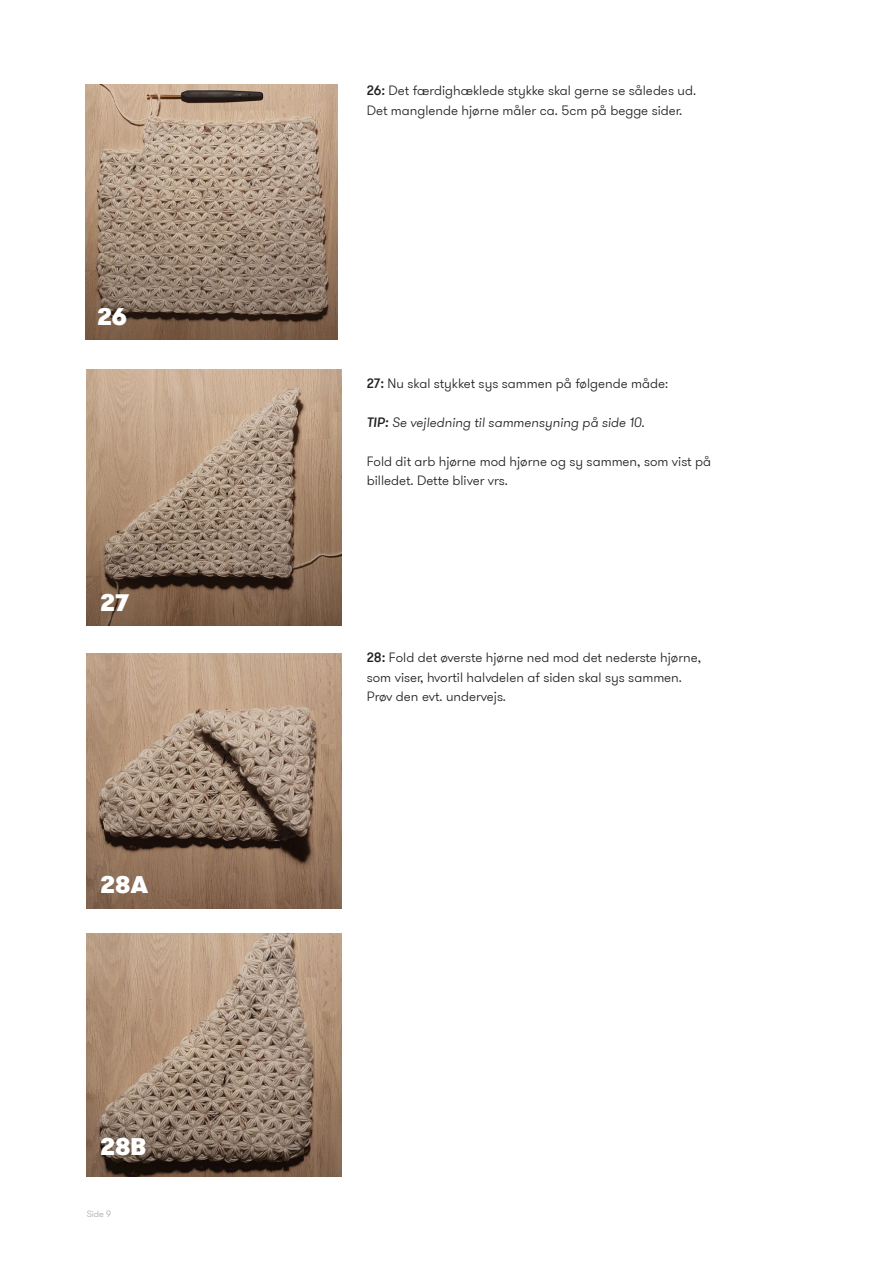
<style>
.page{position:relative;width:893px;height:1263px;background:#fff}
.page>*{position:absolute;margin:0;border:0;box-sizing:border-box;transform-origin:0 0}
.t1{font:900 24px "GT Walsheim Pro";letter-spacing:-.005em;color:#fff}
.t2{font:300 13.5px/19.5px "GT Walsheim Pro";color:#231f20}
.t3{font:italic 300 13.5px "GT Walsheim Pro";color:#231f20}
.t4{font:300 9px "GT Walsheim Pro";color:#a8a9ad}
.s1{font-weight:500}
</style>
<div class="page">
<img style="left:86px;top:84px;width:252px;height:256px">
<img style="left:86px;top:370px;width:255px;height:255px">
<img style="left:86px;top:654px;width:255px;height:255px">
<img style="left:86px;top:933px;width:255px;height:244px">
<p class="t1" style="left:97px;top:300px;width:31px">26</p>
<p class="t1" style="left:100px;top:586px;width:31px">27</p>
<p class="t1" style="left:100px;top:868px;width:50px">28A</p>
<p class="t1" style="left:100px;top:1130px;width:48px">28B</p>
<p class="t4" style="left:87px;top:1208px;width:26px">Side 9</p>
<p class="t2" style="left:367px;top:81px;width:331px"><span class="s1">26:</span> Det færdighæklede stykke skal gerne se således ud.</p>
<p class="t2" style="left:367px;top:101px;width:317px">Det manglende hjørne måler ca. 5cm på begge sider.</p>
<p class="t2" style="left:367px;top:374px;width:303px"><span class="s1">27:</span> Nu skal stykket sys sammen på følgende måde:</p>
<p class="t3" style="left:367px;top:413px;width:279px"><span class="s1">TIP:</span> Se vejledning til sammensyning på side 10.</p>
<p class="t2" style="left:367px;top:452px;width:346px">Fold dit arb hjørne mod hjørne og sy sammen, som vist på billedet. Dette bliver vrs.</p>
<p class="t2" style="left:367px;top:648px;width:336px"><span class="s1">28:</span> Fold det øverste hjørne ned mod det nederste hjørne, som viser, hvortil halvdelen af siden skal sys sammen.</p>
<p class="t2" style="left:367px;top:687px;width:141px">Prøv den evt. undervejs.</p>
</div>
